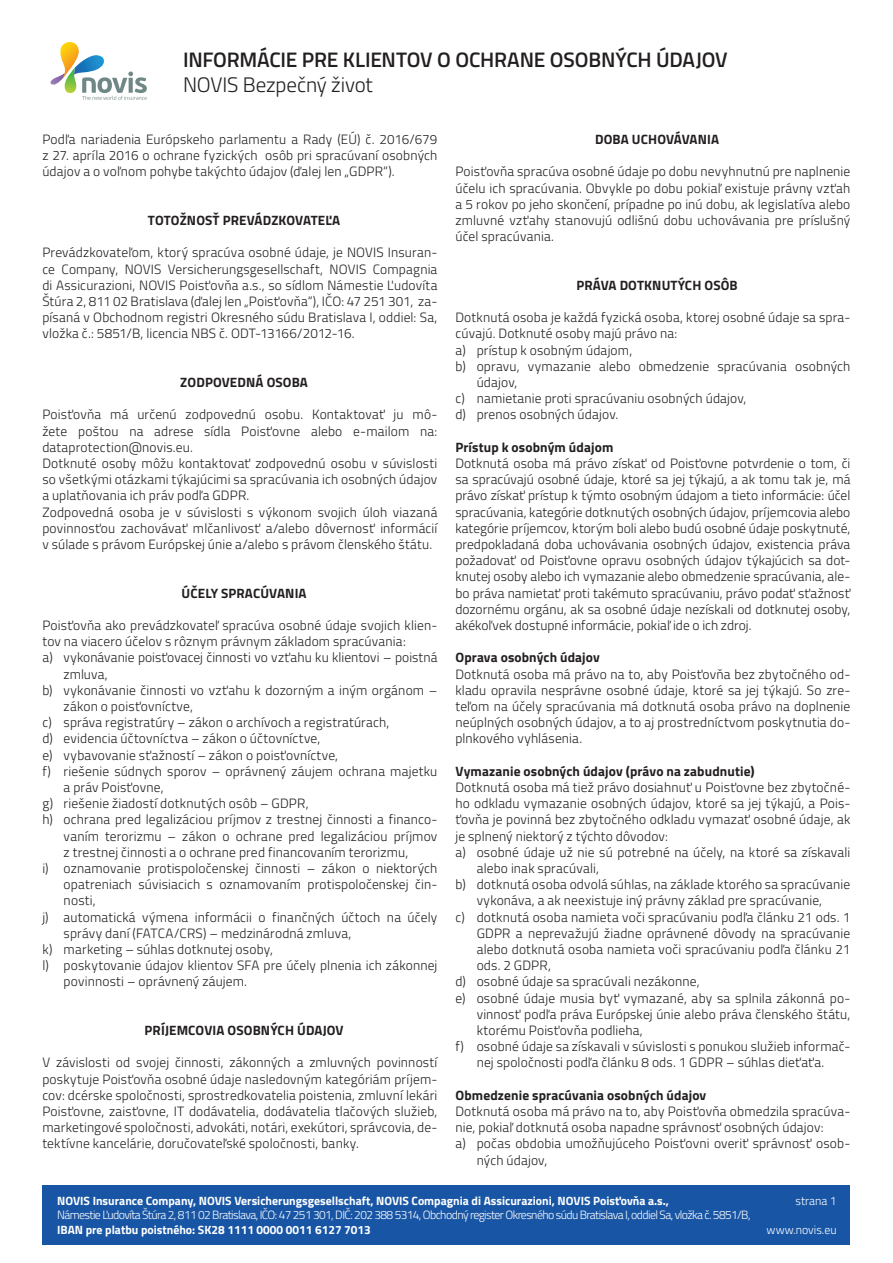
<style>
.page{position:relative;width:893px;height:1263px;background:#fff}
.page>*{position:absolute;margin:0;border:0;box-sizing:border-box;transform-origin:0 0}
.t1{font:600 21px/25.2px "Titillium Web";letter-spacing:-.015em;color:#231f20}
.t2{font:300 13.5px/16.2px "Titillium Web";letter-spacing:.01em;color:#231f20;text-align:justify}
.t3{font:700 13.5px "Titillium Web";letter-spacing:.01em;color:#231f20}
.t4{font:300 12px/14.4px "Titillium Web";letter-spacing:-.05em;color:#fff}
.t5{font:700 12px "Titillium Web";color:#fff}
.t6{font:300 12px "Titillium Web";color:#fff}
.s1{font-weight:300}
.s2{font-weight:700}
</style>
<div class="page">
<div style="left:43px;top:1185px;width:807px;height:60px;background:#1855a5"></div>
<img style="left:60px;top:42px;width:19px;height:26px">
<img style="left:50px;top:73px;width:14px;height:12px">
<img style="left:74px;top:55px;width:30px;height:19px">
<img style="left:64px;top:68px;width:12px;height:25px">
<svg style="left:82px;top:71px;width:65px;height:29px"></svg>
<p class="t1" style="left:183px;top:46px;width:546px">INFORMÁCIE PRE KLIENTOV O OCHRANE OSOBNÝCH ÚDAJOV<br><span class="s1">NOVIS Bezpečný život</span></p>
<p class="t3" style="left:595px;top:129px;width:126px">DOBA UCHOVÁVANIA</p>
<p class="t2" style="left:455px;top:163px;width:396px">Poisťovňa spracúva osobné údaje po dobu nevyhnutnú pre naplnenie účelu ich spracúvania. Obvykle po dobu pokiaľ existuje právny vzťah a 5 rokov po jeho skončení, prípadne po inú dobu, ak legislatíva alebo zmluvné vzťahy stanovujú odlišnú dobu uchovávania pre príslušný účel spracúvania.</p>
<p class="t3" style="left:577px;top:275px;width:163px">PRÁVA DOTKNUTÝCH OSÔB</p>
<p class="t2" style="left:455px;top:309px;width:396px">Dotknutá osoba je každá fyzická osoba, ktorej osobné údaje sa spra&shy;cúvajú. Dotknuté osoby majú právo na:</p>
<p class="t2" style="left:455px;top:341px;width:178px">a) prístup k osobným údajom,</p>
<p class="t2" style="left:477px;top:357px;width:375px;text-indent:-21px">b) opravu, vymazanie alebo obmedzenie spracúvania osobných údajov,</p>
<p class="t2" style="left:455px;top:390px;width:292px">c) namietanie proti spracúvaniu osobných údajov,</p>
<p class="t2" style="left:455px;top:406px;width:164px">d) prenos osobných údajov.</p>
<p class="t3" style="left:455px;top:437px;width:159px">Prístup k osobným údajom</p>
<p class="t2" style="left:455px;top:454px;width:396px">Dotknutá osoba má právo získať od Poisťovne potvrdenie o tom, či sa spracúvajú osobné údaje, ktoré sa jej týkajú, a ak tomu tak je, má právo získať prístup k týmto osobným údajom a tieto informácie: účel spracúvania, kategórie dotknutých osobných údajov, príjemcovia alebo kategórie príjemcov, ktorým boli alebo budú osobné údaje poskytnuté, predpokladaná doba uchovávania osobných údajov, existencia práva požadovať od Poisťovne opravu osobných údajov týkajúcich sa dot&shy;knutej osoby alebo ich vymazanie alebo obmedzenie spracúvania, ale&shy;bo práva namietať proti takémuto spracúvaniu, právo podať sťažnosť dozornému orgánu, ak sa osobné údaje nezískali od dotknutej osoby, akékoľvek dostupné informácie, pokiaľ ide o ich zdroj.</p>
<p class="t3" style="left:455px;top:647px;width:146px">Oprava osobných údajov</p>
<p class="t2" style="left:455px;top:665px;width:396px">Dotknutá osoba má právo na to, aby Poisťovňa bez zbytočného od&shy;kladu opravila nesprávne osobné údaje, ktoré sa jej týkajú. So zre&shy;teľom na účely spracúvania má dotknutá osoba právo na doplnenie neúplných osobných údajov, a to aj prostredníctvom poskytnutia do&shy;plnkového vyhlásenia.</p>
<p class="t3" style="left:455px;top:761px;width:301px">Vymazanie osobných údajov (právo na zabudnutie)</p>
<p class="t2" style="left:455px;top:778px;width:396px">Dotknutá osoba má tiež právo dosiahnuť u Poisťovne bez zbytočné&shy;ho odkladu vymazanie osobných údajov, ktoré sa jej týkajú, a Pois&shy;ťovňa je povinná bez zbytočného odkladu vymazať osobné údaje, ak je splnený niektorý z týchto dôvodov:</p>
<p class="t2" style="left:477px;top:843px;width:375px;text-indent:-21px">a) osobné údaje už nie sú potrebné na účely, na ktoré sa získavali alebo inak spracúvali,</p>
<p class="t2" style="left:455px;top:876px;width:396px;text-align:center">b) dotknutá osoba odvolá súhlas, na základe ktorého sa spracúvanie vykonáva, a ak neexistuje iný právny základ pre spracúvanie,</p>
<p class="t2" style="left:477px;top:908px;width:375px;text-indent:-21px">c) dotknutá osoba namieta voči spracúvaniu podľa článku 21 ods. 1<br>GDPR a neprevažujú žiadne oprávnené dôvody na spracúvanie alebo dotknutá osoba namieta voči spracúvaniu podľa článku 21 ods. 2 GDPR,</p>
<p class="t2" style="left:455px;top:973px;width:246px">d) osobné údaje sa spracúvali nezákonne,</p>
<p class="t2" style="left:477px;top:989px;width:375px;text-indent:-21px">e) osobné údaje musia byť vymazané, aby sa splnila zákonná po&shy;vinnosť podľa práva Európskej únie alebo práva členského štátu, ktorému Poisťovňa podlieha,</p>
<p class="t2" style="left:455px;top:1038px;width:396px;text-align:center">f) osobné údaje sa získavali v súvislosti s ponukou služieb informač&shy;nej spoločnosti podľa článku 8 ods. 1 GDPR – súhlas dieťaťa.</p>
<p class="t3" style="left:455px;top:1085px;width:252px">Obmedzenie spracúvania osobných údajov</p>
<p class="t2" style="left:455px;top:1102px;width:396px">Dotknutá osoba má právo na to, aby Poisťovňa obmedzila spracúva&shy;nie, pokiaľ dotknutá osoba napadne správnosť osobných údajov:</p>
<p class="t2" style="left:477px;top:1135px;width:375px;text-indent:-21px">a) počas obdobia umožňujúceho Poisťovni overiť správnosť osob&shy;ných údajov,</p>
<p class="t4" style="left:795px;top:1193px;width:43px">strana 1</p>
<p class="t6" style="left:767px;top:1221px;width:71px">www.novis.eu</p>
<p class="t2" style="left:42px;top:130px;width:396px">Podľa nariadenia Európskeho parlamentu a Rady (EÚ) č. 2016/679 z 27. apríla 2016 o ochrane fyzických osôb pri spracúvaní osobných údajov a o voľnom pohybe takýchto údajov (ďalej len „GDPR“).</p>
<p class="t3" style="left:148px;top:210px;width:194px">TOTOŽNOSŤ PREVÁDZKOVATEĽA</p>
<p class="t2" style="left:42px;top:244px;width:396px">Prevádzkovateľom, ktorý spracúva osobné údaje, je NOVIS Insuran&shy;ce Company, NOVIS Versicherungsgesellschaft, NOVIS Compagnia di Assicurazioni, NOVIS Poisťovňa a.s., so sídlom Námestie Ľudovíta Štúra 2, 811 02 Bratislava (ďalej len „Poisťovňa“), IČO: 47 251 301, za&shy;písaná v Obchodnom registri Okresného súdu Bratislava I, oddiel: Sa, vložka č.: 5851/B, licencia NBS č. ODT-13166/2012-16.</p>
<p class="t3" style="left:180px;top:372px;width:129px">ZODPOVEDNÁ OSOBA</p>
<p class="t2" style="left:42px;top:406px;width:396px">Poisťovňa má určenú zodpovednú osobu. Kontaktovať ju mô&shy;žete poštou na adrese sídla Poisťovne alebo e-mailom na: dataprotection@novis.eu.</p>
<p class="t2" style="left:42px;top:454px;width:396px">Dotknuté osoby môžu kontaktovať zodpovednú osobu v súvislosti so všetkými otázkami týkajúcimi sa spracúvania ich osobných údajov a uplatňovania ich práv podľa GDPR.</p>
<p class="t2" style="left:42px;top:503px;width:396px">Zodpovedná osoba je v súvislosti s výkonom svojich úloh viazaná povinnosťou zachovávať mlčanlivosť a/alebo dôvernosť informácií v súlade s právom Európskej únie a/alebo s právom členského štátu.</p>
<p class="t3" style="left:182px;top:582px;width:127px">ÚČELY SPRACÚVANIA</p>
<p class="t2" style="left:42px;top:616px;width:396px">Poisťovňa ako prevádzkovateľ spracúva osobné údaje svojich klien&shy;tov na viacero účelov s rôznym právnym základom spracúvania:</p>
<p class="t2" style="left:64px;top:649px;width:375px;text-indent:-21px">a) vykonávanie poisťovacej činnosti vo vzťahu ku klientovi – poistná zmluva,</p>
<p class="t2" style="left:64px;top:681px;width:375px;text-indent:-21px">b) vykonávanie činnosti vo vzťahu k dozorným a iným orgánom – zákon o poisťovníctve,</p>
<p class="t2" style="left:42px;top:714px;width:348px">c) správa registratúry – zákon o archívoch a registratúrach,</p>
<p class="t2" style="left:42px;top:730px;width:280px">d) evidencia účtovníctva – zákon o účtovníctve,</p>
<p class="t2" style="left:42px;top:746px;width:297px">e) vybavovanie sťažností – zákon o poisťovníctve,</p>
<p class="t2" style="left:64px;top:762px;width:375px;text-indent:-21px">f) riešenie súdnych sporov – oprávnený záujem ochrana majetku a práv Poisťovne,</p>
<p class="t2" style="left:42px;top:795px;width:268px">g) riešenie žiadostí dotknutých osôb – GDPR,</p>
<p class="t2" style="left:64px;top:811px;width:375px;text-indent:-21px">h) ochrana pred legalizáciou príjmov z trestnej činnosti a financo&shy;vaním terorizmu – zákon o ochrane pred legalizáciou príjmov z trestnej činnosti a o ochrane pred financovaním terorizmu,</p>
<p class="t2" style="left:64px;top:859px;width:375px;text-indent:-21px">i) oznamovanie protispoločenskej činnosti – zákon o niektorých opatreniach súvisiacich s oznamovaním protispoločenskej čin&shy;nosti,</p>
<p class="t2" style="left:64px;top:908px;width:375px;text-indent:-21px">j) automatická výmena informácii o finančných účtoch na účely správy daní (FATCA/CRS) – medzinárodná zmluva,</p>
<p class="t2" style="left:42px;top:940px;width:232px">k) marketing – súhlas dotknutej osoby,</p>
<p class="t2" style="left:64px;top:957px;width:375px;text-indent:-21px">l) poskytovanie údajov klientov SFA pre účely plnenia ich zákonnej povinnosti – oprávnený záujem.</p>
<p class="t3" style="left:145px;top:1020px;width:201px">PRÍJEMCOVIA OSOBNÝCH ÚDAJOV</p>
<p class="t2" style="left:42px;top:1054px;width:396px">V závislosti od svojej činnosti, zákonných a zmluvných povinností poskytuje Poisťovňa osobné údaje nasledovným kategóriám príjem&shy;cov: dcérske spoločnosti, sprostredkovatelia poistenia, zmluvní lekári Poisťovne, zaisťovne, IT dodávatelia, dodávatelia tlačových služieb, marketingové spoločnosti, advokáti, notári, exekútori, správcovia, de&shy;tektívne kancelárie, doručovateľské spoločnosti, banky.</p>
<p class="t4" style="left:57px;top:1193px;width:695px"><span class="s2">NOVIS Insurance Company, NOVIS Versicherungsgesellschaft, NOVIS Compagnia di Assicurazioni, NOVIS Poisťovňa a.s.,<br></span>Námestie Ľudovíta Štúra 2, 811 02 Bratislava, IČO: 47 251 301, DIČ: 202 388 5314, Obchodný register Okresného súdu Bratislava I, oddiel Sa, vložka č. 5851/B,</p>
<p class="t5" style="left:57px;top:1220px;width:315px">IBAN pre platbu poistného: SK28 1111 0000 0011 6127 7013</p>
</div>
